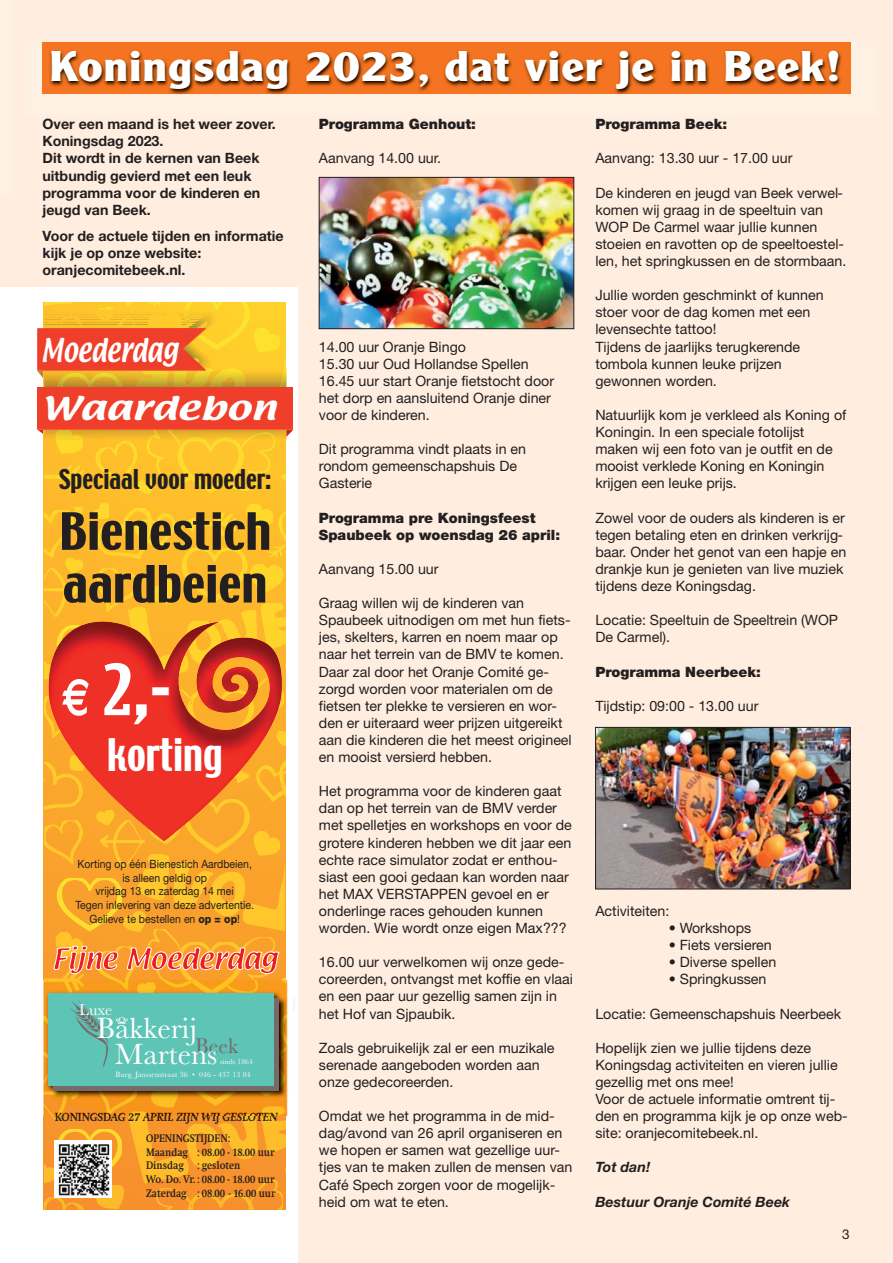
<style>
.page{position:relative;width:893px;height:1263px;background:#ffeee0}
.page>*{position:absolute;margin:0;border:0;box-sizing:border-box;transform-origin:0 0}
.t1{font:62.7px "Techno";color:#fff}
.t2{font:45.6px/52.8px "Techno";color:#231f20;scale:1.14 1}
.t3{font:700 42px "Clearface Gothic LH";letter-spacing:.025em;color:#fff;scale:1.15 1}
.t4{font:39.9px "Techno";color:#fff}
.t5{font:30.45px "Baskerville";color:#fff}
.t6{font:28.8px/57.8px "Textile";letter-spacing:.005em;color:#fff;scale:.8 1}
.t7{font:24.15px "Techno";color:#231f20}
.t8{font:16.2px "Baskerville";color:#fff}
.t9{font:14.25px/17.1px "Helvetica Neue";color:#231f20}
.t10{font:700 14.25px/17.1px "Helvetica Neue";color:#231f20}
.t11{font:900 14.25px/17.1px "Helvetica Neue";color:#231f20}
.t12{font:italic 700 14.25px "Helvetica Neue";color:#231f20}
.t13{font:13.5px "Helvetica Neue";color:#231f20}
.t14{font:700 12.9px "Swift";color:#231f20;scale:.88 1}
.t15{font:11.4px/13.6px "Helvetica Neue";color:#231f20;text-align:center;scale:.92 1}
.t16{font:700 11.4px/13.6px "Swift";color:#231f20;scale:.89 1}
.t17{font:7.95px "Baskerville";letter-spacing:.015em;color:#fff}
.t18{font:7.5px "Baskerville";letter-spacing:.015em;color:#fff}
.s1{font-weight:800}
</style>
<div class="page">
<img style="left:42px;top:42px;width:809px;height:52px">
<img style="left:43px;top:43px;width:807px;height:51px">
<div style="left:0;top:287px;width:298px;height:976px;background:#fff"></div>
<svg style="left:37px;top:302px;width:256px;height:192px;background:#f49531"></svg>
<img style="left:49px;top:746px;width:233px;height:10px">
<svg style="left:44px;top:504px;width:242px;height:242px;background:#ee8b2a"></svg>
<img style="left:43px;top:981px;width:251px;height:135px">
<svg style="left:44px;top:756px;width:242px;height:453px;background:#d3a04a"></svg>
<img style="left:321px;top:179px;width:251px;height:148px">
<div style="left:319px;top:177px;width:255px;height:152px;border:1px solid #231f20"></div>
<img style="left:597px;top:729px;width:251px;height:158px">
<div style="left:595px;top:727px;width:255px;height:162px;border:1px solid #231f20"></div>
<h3 class="t3" style="left:49px;top:51px;width:690px">Koningsdag 2023, dat vier je in Beek!</h3>
<p class="t11" style="left:319px;top:117px;width:159px">Programma Genhout:</p>
<p class="t9" style="left:319px;top:151px;width:124px">Aanvang 14.00 uur.</p>
<p class="t10" style="left:43px;top:117px;width:235px">Over een maand is het weer zover.<br>Koningsdag 2023.<br>Dit wordt in de kernen van Beek uitbundig gevierd met een leuk programma voor de kinderen en jeugd van Beek.</p>
<p class="t10" style="left:43px;top:228px;width:243px">Voor de actuele tijden en informatie kijk je op onze website: oranjecomitebeek.nl.</p>
<p class="t11" style="left:595px;top:117px;width:133px">Programma Beek:</p>
<p class="t9" style="left:595px;top:151px;width:199px">Aanvang: 13.30 uur - 17.00 uur</p>
<p class="t9" style="left:595px;top:185px;width:253px">De kinderen en jeugd van Beek verwel&shy;komen wij graag in de speeltuin van WOP De Carmel waar jullie kunnen stoeien en ravotten op de speeltoestel&shy;len, het springkussen en de stormbaan.</p>
<p class="t9" style="left:595px;top:288px;width:230px">Jullie worden geschminkt of kunnen stoer voor de dag komen met een levensechte tattoo!<br>Tijdens de jaarlijks terugkerende tombola kunnen leuke prijzen gewonnen worden.</p>
<p class="t9" style="left:595px;top:408px;width:253px">Natuurlijk kom je verkleed als Koning of Koningin. In een speciale fotolijst maken wij een foto van je outfit en de mooist verklede Koning en Koningin krijgen een leuke prijs.</p>
<p class="t9" style="left:595px;top:510px;width:253px">Zowel voor de ouders als kinderen is er tegen betaling eten en drinken verkrijg&shy;baar. Onder het genot van een hapje en drankje kun je genieten van live muziek tijdens deze Koningsdag.</p>
<p class="t9" style="left:595px;top:613px;width:244px">Locatie: Speeltuin de Speeltrein (WOP<br>De Carmel).</p>
<p class="t11" style="left:595px;top:664px;width:167px">Programma Neerbeek:</p>
<p class="t9" style="left:595px;top:698px;width:165px">Tijdstip: 09:00 - 13.00 uur</p>
<h3 class="t6" style="left:41px;top:324px;width:295px">Moederdag<br>Waardebon</h3>
<p class="t9" style="left:319px;top:339px;width:237px">14.00 uur Oranje Bingo<br>15.30 uur Oud Hollandse Spellen<br>16.45 uur start Oranje fietstocht door het dorp en aansluitend Oranje diner voor de kinderen.</p>
<p class="t9" style="left:319px;top:442px;width:209px">Dit programma vindt plaats in en rondom gemeenschapshuis De<br>Gasterie</p>
<p class="t11" style="left:319px;top:510px;width:243px">Programma pre Koningsfeest<br>Spaubeek op woensdag 26 april:</p>
<p class="t9" style="left:319px;top:562px;width:121px">Aanvang 15.00 uur</p>
<p class="t9" style="left:319px;top:596px;width:254px">Graag willen wij de kinderen van Spaubeek uitnodigen om met hun fiets&shy;jes, skelters, karren en noem maar op naar het terrein van de BMV te komen.<br>Daar zal door het Oranje Comité ge&shy;zorgd worden voor materialen om de fietsen ter plekke te versieren en wor&shy;den er uiteraard weer prijzen uitgereikt aan die kinderen die het meest origineel en mooist versierd hebben.</p>
<p class="t9" style="left:319px;top:784px;width:254px">Het programma voor de kinderen gaat dan op het terrein van de BMV verder met spelletjes en workshops en voor de grotere kinderen hebben we dit jaar een echte race simulator zodat er enthou&shy;siast een gooi gedaan kan worden naar het MAX VERSTAPPEN gevoel en er onderlinge races gehouden kunnen worden. Wie wordt onze eigen Max???</p>
<p class="t9" style="left:319px;top:955px;width:256px">16.00 uur verwelkomen wij onze gede&shy;coreerden, ontvangst met koffie en vlaai en een paar uur gezellig samen zijn in het Hof van Sjpaubik.</p>
<p class="t9" style="left:319px;top:1040px;width:237px">Zoals gebruikelijk zal er een muzikale serenade aangeboden worden aan onze gedecoreerden.</p>
<p class="t9" style="left:319px;top:1109px;width:255px">Omdat we het programma in de mid&shy;dag/avond van 26 april organiseren en we hopen er samen wat gezellige uur&shy;tjes van te maken zullen de mensen van<br>Café Spech zorgen voor de mogelijk&shy;heid om wat te eten.</p>
<h3 class="t7" style="left:59px;top:469px;width:213px">Speciaal voor moeder:</h3>
<h2 class="t2" style="left:59px;top:509px;width:188px">Bienestich aardbeien</h2>
<h1 class="t1" style="left:102px;top:663px;width:71px">2,-</h1>
<h3 class="t4" style="left:107px;top:738px;width:117px">korting</h3>
<p class="t15" style="left:75px;top:858px;width:196px">Korting op één Bienestich Aardbeien, is alleen geldig op<br>vrijdag 13 en zaterdag 14 mei<br>Tegen inlevering van deze advertentie.<br>Gelieve te bestellen en <span class="s1">op = op</span>!</p>
<p class="t9" style="left:595px;top:904px;width:76px">Activiteiten:</p>
<p class="t9" style="left:669px;top:921px;width:84px">• Workshops</p>
<p class="t9" style="left:669px;top:938px;width:105px">• Fiets versieren</p>
<p class="t9" style="left:669px;top:955px;width:109px">• Diverse spellen</p>
<p class="t9" style="left:669px;top:972px;width:99px">• Springkussen</p>
<p class="t9" style="left:595px;top:1006px;width:247px">Locatie: Gemeenschapshuis Neerbeek</p>
<p class="t9" style="left:595px;top:1040px;width:254px">Hopelijk zien we jullie tijdens deze Koningsdag activiteiten en vieren jullie gezellig met ons mee!<br>Voor de actuele informatie omtrent tij&shy;den en programma kijk je op onze web&shy;site: oranjecomitebeek.nl.</p>
<p class="t12" style="left:595px;top:1162px;width:57px">Tot dan!</p>
<p class="t12" style="left:595px;top:1196px;width:196px">Bestuur Oranje Comité Beek</p>
<p class="t8" style="left:79px;top:1004px;width:35px">Luxe</p>
<h3 class="t5" style="left:97px;top:1018px;width:102px">Bakkerij</h3>
<h3 class="t5" style="left:115px;top:1043px;width:124px">Martens<sup>Beek</sup></h3>
<p class="t18" style="left:220px;top:1059px;width:34px">sinds 1864</p>
<p class="t17" style="left:116px;top:1072px;width:137px">Burg. Janssenstraat 36 • 046 - 437 13 84</p>
<p class="t14" style="left:55px;top:1112px;width:254px">KONINGSDAG 27 APRIL ZIJN WIJ GESLOTEN</p>
<p class="t16" style="left:146px;top:1132px;width:147px">OPENINGSTIJDEN:<br>Maandag : 08.00 - 18.00 uur<br>Dinsdag : gesloten<br>Wo. Do. Vr. : 08.00 - 18.00 uur<br>Zaterdag : 08.00 - 16.00 uur</p>
<p class="t13" style="left:842px;top:1229px;width:9px">3</p>
</div>
